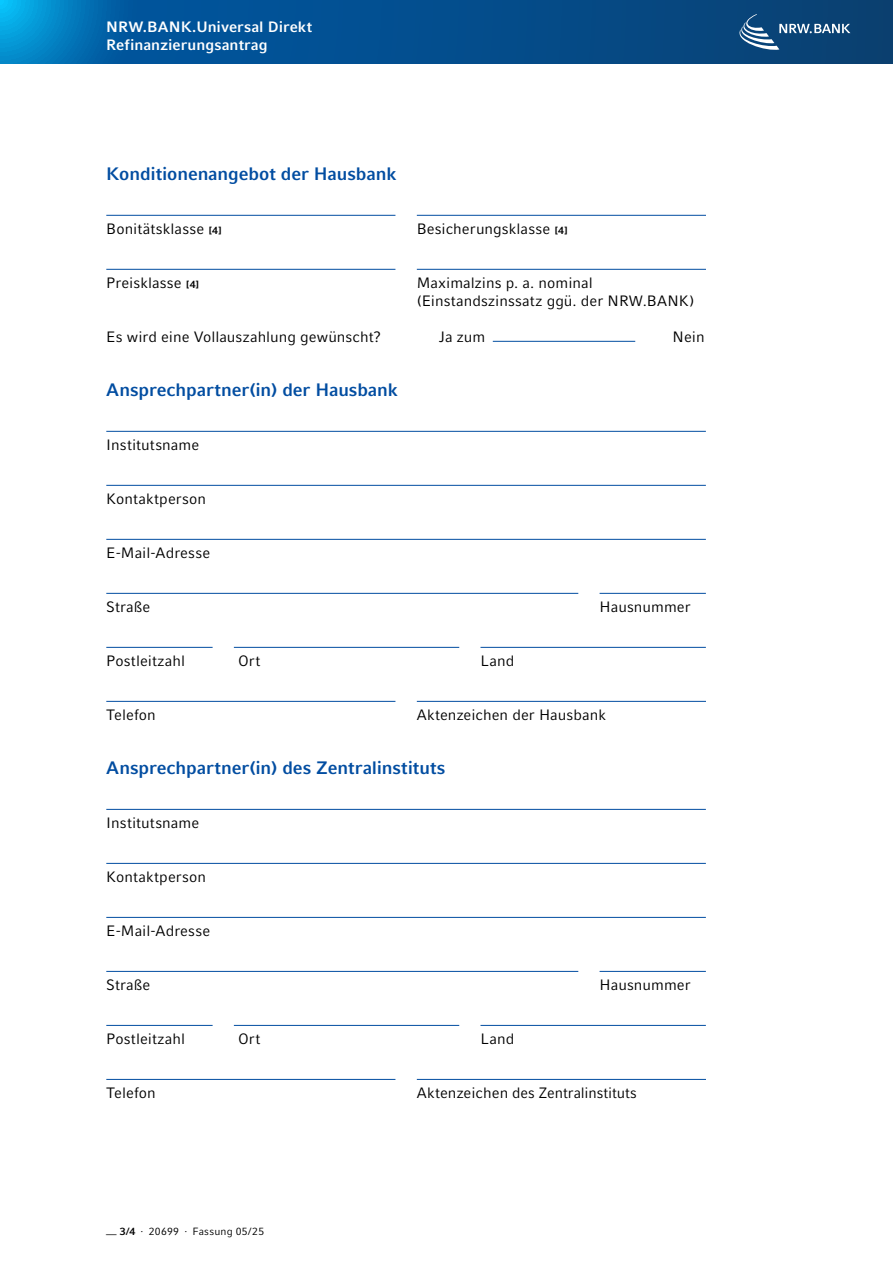
<style>
.page{position:relative;width:893px;height:1263px;background:#fff}
.page>*{position:absolute;margin:0;border:0;box-sizing:border-box;transform-origin:0 0}
.HL_Kapitel_HL{font:700 18px "Compatil Fact LT Pro";letter-spacing:-.005em;color:#024da1}
.G_G_LZ{font:15px/18px "Compatil Fact LT Pro";letter-spacing:.005em;color:#000}
.G_G_2LZ{font:15px "Compatil Fact LT Pro";letter-spacing:.005em;color:#000}
.t1{font:700 15px/18px "Compatil Fact LT Pro";letter-spacing:.005em;color:#fff}
.t2{font:10.5px "Compatil Fact LT Pro";letter-spacing:.025em;color:#000}
.s1{font-weight:700;font-size:10.5px}
.s2{font-weight:700}
</style>
<div class="page">
<svg style="left:0;top:0;width:893px;height:64px;background:#035392"></svg>
<svg style="left:739px;top:14px;width:111px;height:36px;background:#2f608b"></svg>
<hr style="left:106px;top:215px;width:289px;height:1px;background:#024da1">
<hr style="left:417px;top:215px;width:289px;height:1px;background:#024da1">
<hr style="left:106px;top:269px;width:289px;height:1px;background:#024da1">
<hr style="left:417px;top:269px;width:289px;height:1px;background:#024da1">
<hr style="left:493px;top:341px;width:142px;height:1px;background:#024da1">
<hr style="left:106px;top:431px;width:600px;height:1px;background:#024da1">
<hr style="left:106px;top:485px;width:600px;height:1px;background:#024da1">
<hr style="left:106px;top:539px;width:600px;height:1px;background:#024da1">
<hr style="left:106px;top:593px;width:472px;height:1px;background:#024da1">
<hr style="left:600px;top:593px;width:106px;height:1px;background:#024da1">
<hr style="left:106px;top:647px;width:107px;height:1px;background:#024da1">
<hr style="left:234px;top:647px;width:225px;height:1px;background:#024da1">
<hr style="left:480px;top:647px;width:226px;height:1px;background:#024da1">
<hr style="left:106px;top:701px;width:289px;height:1px;background:#024da1">
<hr style="left:417px;top:701px;width:289px;height:1px;background:#024da1">
<hr style="left:106px;top:809px;width:600px;height:1px;background:#024da1">
<hr style="left:106px;top:863px;width:600px;height:1px;background:#024da1">
<hr style="left:106px;top:917px;width:600px;height:1px;background:#024da1">
<hr style="left:106px;top:971px;width:472px;height:1px;background:#024da1">
<hr style="left:600px;top:971px;width:106px;height:1px;background:#024da1">
<hr style="left:106px;top:1025px;width:107px;height:1px;background:#024da1">
<hr style="left:234px;top:1025px;width:225px;height:1px;background:#024da1">
<hr style="left:480px;top:1025px;width:226px;height:1px;background:#024da1">
<hr style="left:106px;top:1079px;width:289px;height:1px;background:#024da1">
<hr style="left:417px;top:1079px;width:289px;height:1px;background:#024da1">
<p class="t1" style="left:106px;top:18px;width:207px">NRW.BANK.Universal Direkt<br>Refinanzierungsantrag</p>
<h2 class="HL_Kapitel_HL" style="left:106px;top:163px;width:292px">Konditionenangebot der Hausbank</h2>
<p class="G_G_LZ" style="left:106px;top:219px;width:117px">Bonitätsklasse <span class="s1">[4]</span></p>
<p class="G_G_LZ" style="left:417px;top:219px;width:153px">Besicherungsklasse <span class="s1">[4]</span></p>
<p class="G_G_LZ" style="left:106px;top:273px;width:95px">Preisklasse <span class="s1">[4]</span></p>
<p class="G_G_LZ" style="left:417px;top:273px;width:279px">Maximalzins p. a. nominal (Einstandszinssatz ggü. der NRW.BANK)</p>
<p class="G_G_2LZ" style="left:106px;top:328px;width:276px">Es wird eine Vollauszahlung gewünscht?</p>
<p class="G_G_2LZ" style="left:439px;top:328px;width:48px">Ja zum</p>
<p class="G_G_2LZ" style="left:673px;top:328px;width:33px">Nein</p>
<h2 class="HL_Kapitel_HL" style="left:106px;top:379px;width:293px">Ansprechpartner(in) der Hausbank</h2>
<p class="G_G_LZ" style="left:106px;top:435px;width:94px">Institutsname</p>
<p class="G_G_LZ" style="left:106px;top:489px;width:101px">Kontaktperson</p>
<p class="G_G_LZ" style="left:106px;top:543px;width:105px">E-Mail-Adresse</p>
<p class="G_G_LZ" style="left:106px;top:597px;width:46px">Straße</p>
<p class="G_G_LZ" style="left:600px;top:597px;width:93px">Hausnummer</p>
<p class="G_G_LZ" style="left:106px;top:651px;width:80px">Postleitzahl</p>
<p class="G_G_LZ" style="left:238px;top:651px;width:24px">Ort</p>
<p class="G_G_LZ" style="left:480px;top:651px;width:35px">Land</p>
<p class="G_G_2LZ" style="left:106px;top:706px;width:51px">Telefon</p>
<p class="G_G_2LZ" style="left:417px;top:706px;width:191px">Aktenzeichen der Hausbank</p>
<h2 class="HL_Kapitel_HL" style="left:106px;top:757px;width:341px">Ansprechpartner(in) des Zentralinstituts</h2>
<p class="G_G_LZ" style="left:106px;top:813px;width:94px">Institutsname</p>
<p class="G_G_LZ" style="left:106px;top:867px;width:101px">Kontaktperson</p>
<p class="G_G_LZ" style="left:106px;top:921px;width:105px">E-Mail-Adresse</p>
<p class="G_G_LZ" style="left:106px;top:975px;width:46px">Straße</p>
<p class="G_G_LZ" style="left:600px;top:975px;width:93px">Hausnummer</p>
<p class="G_G_LZ" style="left:106px;top:1029px;width:80px">Postleitzahl</p>
<p class="G_G_LZ" style="left:238px;top:1029px;width:24px">Ort</p>
<p class="G_G_LZ" style="left:480px;top:1029px;width:35px">Land</p>
<p class="G_G_LZ" style="left:106px;top:1083px;width:51px">Telefon</p>
<p class="G_G_LZ" style="left:417px;top:1083px;width:222px">Aktenzeichen des Zentralinstituts</p>
<p class="t2" style="left:106px;top:1225px;width:159px">— <span class="s2">3/4</span> · 20699 · Fassung 05/25</p>
</div>
